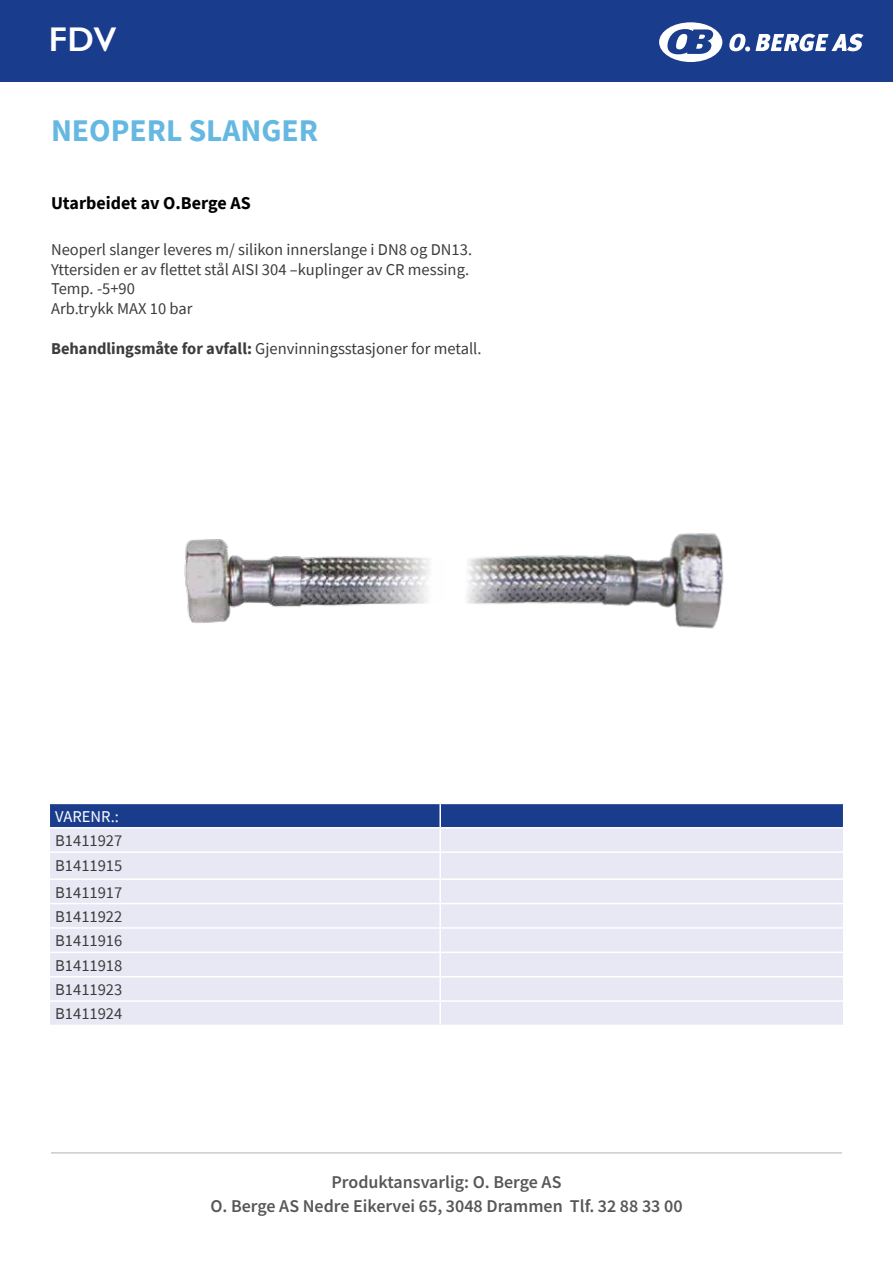
<style>
.page{position:relative;width:893px;height:1263px;background:#fff}
.page>*{position:absolute;margin:0;border:0;box-sizing:border-box;transform-origin:0 0}
.t1{font:600 34.5px "Gill Sans";color:#fff}
.t2{font:700 31.5px "Source Sans Pro";color:#64b8e1}
.t3{font:600 18px/24px "Source Sans Pro";color:#575756;text-align:center}
.t4{font:700 18px "Source Sans Pro";color:#000}
.t5{font:16.5px/24.3px "Source Sans Pro";color:#3c3c3b}
.t6{font:16.5px "Source Sans Pro";color:#fff}
.s1{font-weight:700}
</style>
<div class="page">
<hr style="left:51px;top:1152px;width:791px;height:1px;background:#b3b2b2">
<svg style="left:49px;top:803px;width:795px;height:222px;background:#d4d7ea"></svg>
<img style="left:184px;top:539px;width:246px;height:84px">
<img style="left:467px;top:533px;width:257px;height:96px">
<div style="left:0;top:0;width:893px;height:81px;background:#1a3c8d"></div>
<svg style="left:659px;top:22px;width:63px;height:40px"></svg>
<svg style="left:729px;top:34px;width:135px;height:17px"></svg>
<h1 class="t1" style="left:49px;top:18px;width:69px">FDV</h1>
<h2 class="t2" style="left:51px;top:109px;width:269px">NEOPERL SLANGER</h2>
<p class="t4" style="left:51px;top:191px;width:201px">Utarbeidet av O.Berge AS</p>
<p class="t5" style="left:51px;top:239px;width:423px;line-height:19.8px">Neoperl slanger leveres m/ silikon innerslange i DN8 og DN13.<br>Yttersiden er av flettet stål AISI 304 –kuplinger av CR messing.<br>Temp. -5+90<br>Arb.trykk MAX 10 bar</p>
<p class="t5" style="left:51px;top:336px;width:432px"><span class="s1">Behandlingsmåte for avfall:</span> Gjenvinningsstasjoner for metall.</p>
<p class="t6" style="left:55px;top:806px;width:65px">VARENR.:</p>
<p class="t5" style="left:55px;top:828px;width:69px">B1411927<br>B1411915</p>
<p class="t5" style="left:55px;top:880px;width:69px;text-align:justify">B1411917<br>B1411922<br>B1411916<br>B1411918<br>B1411923<br>B1411924</p>
<p class="t3" style="left:210px;top:1170px;width:474px">Produktansvarlig: O. Berge AS<br>O. Berge AS Nedre Eikervei 65, 3048 Drammen Tlf. 32 88 33 00</p>
</div>
